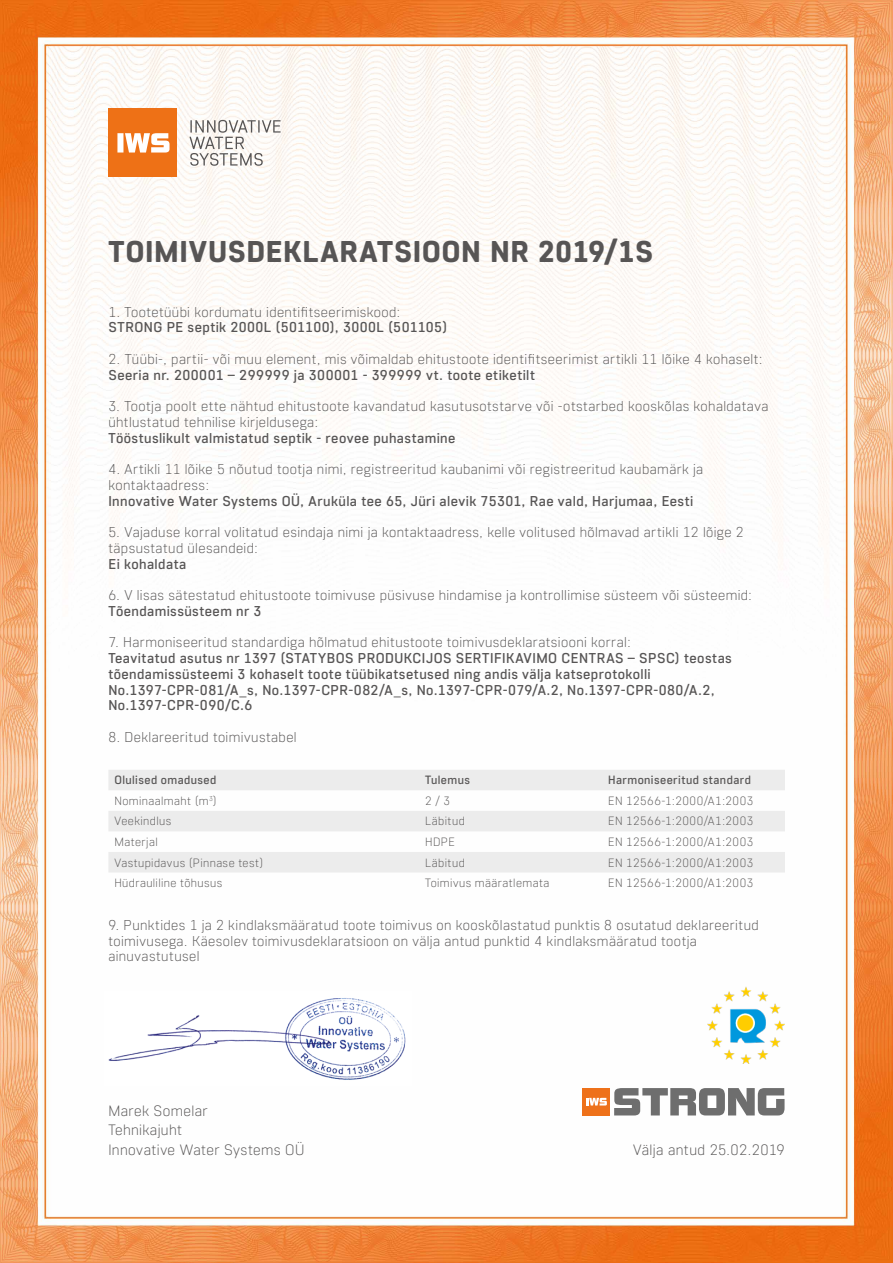
<style>
.page{position:relative;width:893px;height:1263px;background:#fff}
.page>*{position:absolute;margin:0;border:0;box-sizing:border-box;transform-origin:0 0}
.t1{font:800 30px "Core Sans R65";letter-spacing:.015em;color:#575555}
.t2{font:300 15px/19.5px "Core Sans R25";letter-spacing:.025em;color:#575555}
.t3{font:300 14.25px/15.8px "Core Sans R25";letter-spacing:.03em;color:#575555}
.t4{font:500 14.25px/15.8px "Core Sans R45";letter-spacing:.03em;color:#575555}
.t5{font:300 12px "Core Sans R25";letter-spacing:.04em;color:#575555}
.t6{font:500 12px "Core Sans R45";letter-spacing:.035em;color:#575555}
</style>
<div class="page">
<img style="left:0;top:0;width:893px;height:1263px">
<div style="left:108px;top:108px;width:69px;height:69px;background:#ee7116"></div>
<div style="left:117px;top:133px;width:6px;height:20px;background:#fff"></div>
<svg style="left:125px;top:133px;width:45px;height:20px"></svg>
<svg style="left:189px;top:120px;width:92px;height:46px"></svg>
<div style="left:108px;top:770px;width:677px;height:20px;background:#ececec"></div>
<div style="left:108px;top:811px;width:677px;height:20px;background:#ececec"></div>
<div style="left:108px;top:852px;width:677px;height:20px;background:#ececec"></div>
<svg style="left:614px;top:1088px;width:170px;height:27px"></svg>
<div style="left:583px;top:1088px;width:27px;height:27px;background:#ee711a"></div>
<svg style="left:586px;top:1098px;width:21px;height:7px"></svg>
<img style="left:104px;top:991px;width:307px;height:95px">
<img style="left:707px;top:986px;width:77px;height:77px">
<h1 class="t1" style="left:108px;top:232px;width:546px">TOIMIVUSDEKLARATSIOON NR 2019/1S</h1>
<p class="t3" style="left:108px;top:303px;width:294px">1. Tootetüübi kordumatu identifitseerimiskood:</p>
<p class="t4" style="left:108px;top:319px;width:341px">STRONG PE septik 2000L (501100), 3000L (501105)</p>
<p class="t3" style="left:108px;top:350px;width:656px">2. Tüübi-, partii- või muu element, mis võimaldab ehitustoote identifitseerimist artikli 11 lõike 4 kohaselt:</p>
<p class="t4" style="left:108px;top:366px;width:428px">Seeria nr. 200001 – 299999 ja 300001 - 399999 vt. toote etiketilt</p>
<p class="t3" style="left:108px;top:398px;width:661px">3. Tootja poolt ette nähtud ehitustoote kavandatud kasutusotstarve või -otstarbed kooskõlas kohaldatava ühtlustatud tehnilise kirjeldusega:</p>
<p class="t4" style="left:108px;top:429px;width:348px">Tööstuslikult valmistatud septik - reovee puhastamine</p>
<p class="t3" style="left:108px;top:461px;width:596px">4. Artikli 11 lõike 5 nõutud tootja nimi, registreeritud kaubanimi või registreeritud kaubamärk ja kontaktaadress:</p>
<p class="t4" style="left:108px;top:492px;width:586px">Innovative Water Systems OÜ, Aruküla tee 65, Jüri alevik 75301, Rae vald, Harjumaa, Eesti</p>
<p class="t3" style="left:108px;top:524px;width:637px">5. Vajaduse korral volitatud esindaja nimi ja kontaktaadress, kelle volitused hõlmavad artikli 12 lõige 2 täpsustatud ülesandeid:</p>
<p class="t4" style="left:108px;top:555px;width:79px">Ei kohaldata</p>
<p class="t3" style="left:108px;top:587px;width:645px">6. V lisas sätestatud ehitustoote toimivuse püsivuse hindamise ja kontrollimise süsteem või süsteemid:</p>
<p class="t4" style="left:108px;top:602px;width:155px">Tõendamissüsteem nr 3</p>
<p class="t3" style="left:108px;top:634px;width:524px">7. Harmoniseeritud standardiga hõlmatud ehitustoote toimivusdeklaratsiooni korral:</p>
<p class="t4" style="left:108px;top:650px;width:625px">Teavitatud asutus nr 1397 (STATYBOS PRODUKCIJOS SERTIFIKAVIMO CENTRAS – SPSC) teostas tõendamissüsteemi 3 kohaselt toote tüübikatsetused ning andis välja katseprotokolli No.1397-CPR-081/A_s, No.1397-CPR-082/A_s, No.1397-CPR-079/A.2, No.1397-CPR-080/A.2, No.1397-CPR-090/C.6</p>
<p class="t3" style="left:108px;top:728px;width:190px">8. Deklareeritud toimivustabel</p>
<p class="t6" style="left:114px;top:772px;width:103px">Olulised omadused</p>
<p class="t6" style="left:425px;top:772px;width:46px">Tulemus</p>
<p class="t6" style="left:608px;top:772px;width:144px">Harmoniseeritud standard</p>
<p class="t5" style="left:114px;top:793px;width:104px">Nominaalmaht (m<sup>3</sup>)</p>
<p class="t5" style="left:425px;top:793px;width:26px">2 / 3</p>
<p class="t5" style="left:608px;top:793px;width:147px">EN 12566-1:2000/A1:2003</p>
<p class="t5" style="left:114px;top:813px;width:58px">Veekindlus</p>
<p class="t5" style="left:425px;top:813px;width:41px">Läbitud</p>
<p class="t5" style="left:608px;top:813px;width:147px">EN 12566-1:2000/A1:2003</p>
<p class="t5" style="left:114px;top:834px;width:45px">Materjal</p>
<p class="t5" style="left:425px;top:834px;width:31px">HDPE</p>
<p class="t5" style="left:608px;top:834px;width:147px">EN 12566-1:2000/A1:2003</p>
<p class="t5" style="left:114px;top:854px;width:150px">Vastupidavus (Pinnase test)</p>
<p class="t5" style="left:425px;top:854px;width:41px">Läbitud</p>
<p class="t5" style="left:608px;top:854px;width:147px">EN 12566-1:2000/A1:2003</p>
<p class="t5" style="left:114px;top:875px;width:109px">Hüdrauliline tõhusus</p>
<p class="t5" style="left:425px;top:875px;width:126px">Toimivus määratlemata</p>
<p class="t5" style="left:608px;top:875px;width:147px">EN 12566-1:2000/A1:2003</p>
<p class="t3" style="left:108px;top:916px;width:652px">9. Punktides 1 ja 2 kindlaksmääratud toote toimivus on kooskõlastatud punktis 8 osutatud deklareeritud toimivusega. Käesolev toimivusdeklaratsioon on välja antud punktid 4 kindlaksmääratud tootja ainuvastutusel</p>
<p class="t2" style="left:108px;top:1100px;width:197px">Marek Somelar<br>Tehnikajuht<br>Innovative Water Systems OÜ</p>
<p class="t2" style="left:633px;top:1139px;width:153px">Välja antud 25.02.2019</p>
</div>
